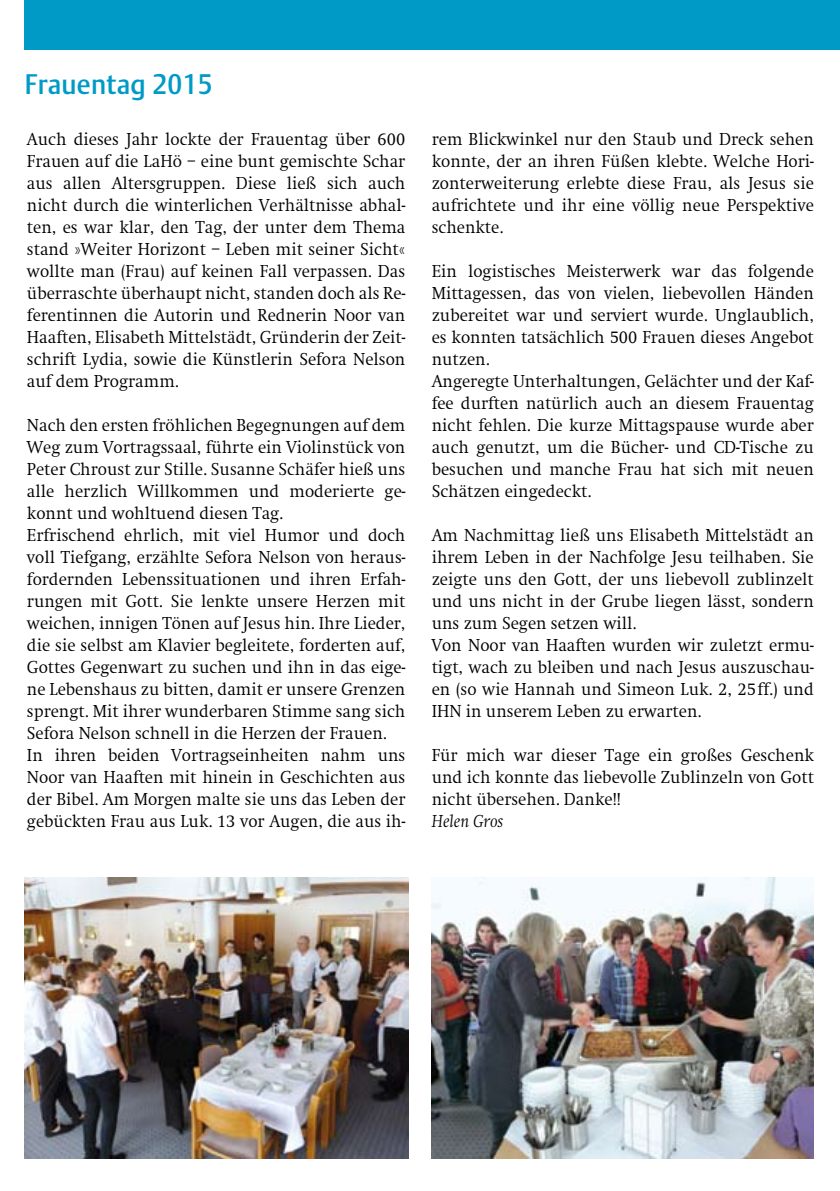
<style>
.page{position:relative;width:840px;height:1191px;background:#fff}
.page>*{position:absolute;margin:0;border:0;box-sizing:border-box;transform-origin:0 0}
.t1{font:500 28px "DTL Argo TOT";color:#009ac6;scale:.94 1}
.t2{font:300 18px/22px "Swift EF";color:#000;text-align:justify;scale:.95 1}
.t3{font:italic 300 18px "Swift EF";color:#000;scale:.95 1}
</style>
<div class="page">
<div style="left:25px;top:0;width:814px;height:50px;background:#009ac6"></div>
<img style="left:431px;top:877px;width:382px;height:281px">
<img style="left:25px;top:877px;width:383px;height:281px">
<h1 class="t1" style="left:25px;top:67px;width:201px">Frauentag 2015</h1>
<p class="t2" style="left:27px;top:129px;width:399px">Auch dieses Jahr lockte der Frauentag über 600<br>Frauen auf die LaHö – eine bunt gemischte Schar aus allen Altersgruppen. Diese ließ sich auch nicht durch die winterlichen Verhältnisse abhal&shy;ten, es war klar, den Tag, der unter dem Thema stand »Weiter Horizont – Leben mit seiner Sicht« wollte man (Frau) auf keinen Fall verpassen. Das überraschte überhaupt nicht, standen doch als Re&shy;ferentinnen die Autorin und Rednerin Noor van Haaften, Elisabeth Mittelstädt, Gründerin der Zeit&shy;schrift Lydia, sowie die Künstlerin Sefora Nelson auf dem Programm.</p>
<p class="t2" style="left:27px;top:415px;width:399px;text-align:left">Nach den ersten fröhlichen Begegnungen auf dem Weg zum Vortragssaal, führte ein Violinstück von Peter Chroust zur Stille. Susanne Schäfer hieß uns alle herzlich Willkommen und moderierte ge&shy;konnt und wohltuend diesen Tag.<br>Erfrischend ehrlich, mit viel Humor und doch voll Tiefgang, erzählte Sefora Nelson von heraus&shy;fordernden Lebenssituationen und ihren Erfah&shy;rungen mit Gott. Sie lenkte unsere Herzen mit weichen, innigen Tönen auf Jesus hin. Ihre Lieder, die sie selbst am Klavier begleitete, forderten auf, Gottes Gegenwart zu suchen und ihn in das eige&shy;ne Lebenshaus zu bitten, damit er unsere Grenzen sprengt. Mit ihrer wunderbaren Stimme sang sich Sefora Nelson schnell in die Herzen der Frauen.<br>In ihren beiden Vortragseinheiten nahm uns Noor van Haaften mit hinein in Geschichten aus der Bibel. Am Morgen malte sie uns das Leben der gebückten Frau aus Luk. 13 vor Augen, die aus ih-</p>
<p class="t2" style="left:431px;top:129px;width:403px">rem Blickwinkel nur den Staub und Dreck sehen konnte, der an ihren Füßen klebte. Welche Hori&shy;zonterweiterung erlebte diese Frau, als Jesus sie aufrichtete und ihr eine völlig neue Perspektive schenkte.</p>
<p class="t2" style="left:431px;top:261px;width:403px;text-align:left">Ein logistisches Meisterwerk war das folgende Mittagessen, das von vielen, liebevollen Händen zubereitet war und serviert wurde. Unglaublich, es konnten tatsächlich 500 Frauen dieses Angebot nutzen.<br>Angeregte Unterhaltungen, Gelächter und der Kaf&shy;fee durften natürlich auch an diesem Frauentag nicht fehlen. Die kurze Mittagspause wurde aber auch genutzt, um die Bücher- und CD-Tische zu besuchen und manche Frau hat sich mit neuen Schätzen eingedeckt.</p>
<p class="t2" style="left:431px;top:525px;width:403px;text-align:left">Am Nachmittag ließ uns Elisabeth Mittelstädt an ihrem Leben in der Nachfolge Jesu teilhaben. Sie zeigte uns den Gott, der uns liebevoll zublinzelt und uns nicht in der Grube liegen lässt, sondern uns zum Segen setzen will.<br>Von Noor van Haaften wurden wir zuletzt ermu&shy;tigt, wach zu bleiben und nach Jesus auszuschau&shy;en (so wie Hannah und Simeon Luk. 2, 25ff.) und IHN in unserem Leben zu erwarten.</p>
<p class="t2" style="left:431px;top:745px;width:403px">Für mich war dieser Tage ein großes Geschenk und ich konnte das liebevolle Zublinzeln von Gott nicht übersehen. Danke!!</p>
<p class="t3" style="left:431px;top:811px;width:77px">Helen Gros</p>
</div>
